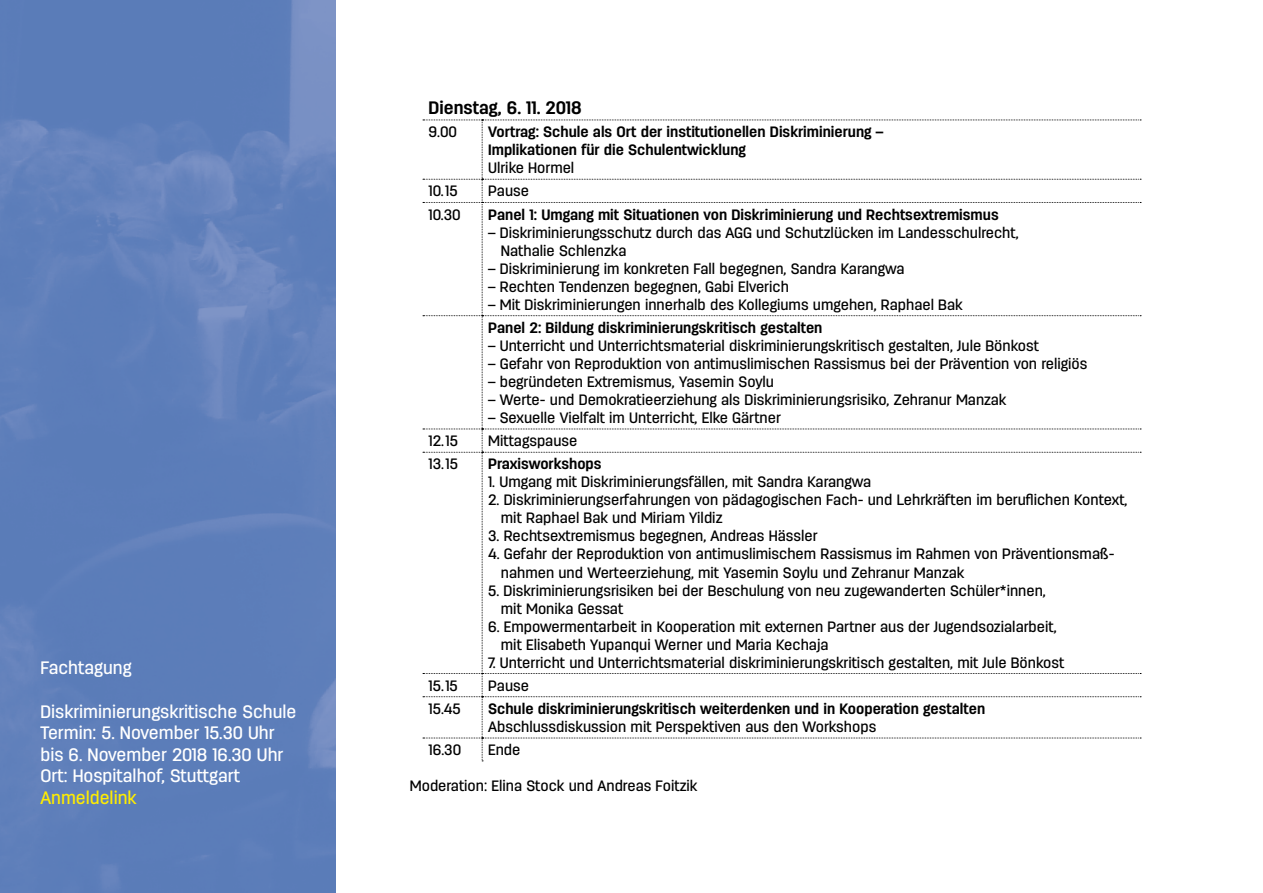
<style>
.page{position:relative;width:1263px;height:893px;background:#fff}
.page>*{position:absolute;margin:0;border:0;box-sizing:border-box;transform-origin:0 0}
.t1{font:500 18px/21.6px "Antartida";color:#fff}
.t2{font:700 18px "Antartida";color:#000}
.t3{font:500 18px "Antartida";color:#ffed00}
.t4{font:500 15px/18px "Antartida";color:#000}
.t5{font:700 15px/18px "Antartida";color:#000}
</style>
<div class="page">
<svg style="left:423px;top:120px;width:718px;height:641px"></svg>
<img style="left:0;top:0;width:336px;height:893px">
<p class="t1" style="left:40px;top:657px;width:93px">Fachtagung</p>
<p class="t1" style="left:40px;top:701px;width:258px">Diskriminierungskritische Schule<br>Termin: 5. November 15.30 Uhr bis 6. November 2018 16.30 Uhr<br>Ort: Hospitalhof, Stuttgart</p>
<p class="t3" style="left:40px;top:788px;width:98px">Anmeldelink</p>
<p class="t2" style="left:429px;top:98px;width:154px">Dienstag, 6. 11. 2018</p>
<p class="t4" style="left:429px;top:123px;width:30px">9.00</p>
<p class="t5" style="left:488px;top:123px;width:397px">Vortrag: Schule als Ort der institutionellen Diskriminierung –<br>Implikationen für die Schulentwicklung</p>
<p class="t4" style="left:488px;top:159px;width:88px">Ulrike Hormel</p>
<p class="t4" style="left:429px;top:182px;width:31px">10.15</p>
<p class="t4" style="left:488px;top:182px;width:42px">Pause</p>
<p class="t4" style="left:429px;top:206px;width:34px">10.30</p>
<p class="t5" style="left:488px;top:206px;width:512px">Panel 1: Umgang mit Situationen von Diskriminierung und Rechtsextremismus</p>
<p class="t4" style="left:501px;top:224px;width:519px;text-indent:-13px">– Diskriminierungsschutz durch das AGG und Schutzlücken im Landesschulrecht,<br>Nathalie Schlenzka</p>
<p class="t4" style="left:488px;top:260px;width:418px">– Diskriminierung im konkreten Fall begegnen, Sandra Karangwa</p>
<p class="t4" style="left:488px;top:278px;width:302px">– Rechten Tendenzen begegnen, Gabi Elverich</p>
<p class="t4" style="left:488px;top:296px;width:476px">– Mit Diskriminierungen innerhalb des Kollegiums umgehen, Raphael Bak</p>
<p class="t5" style="left:488px;top:319px;width:336px">Panel 2: Bildung diskriminierungskritisch gestalten</p>
<p class="t4" style="left:488px;top:337px;width:552px">– Unterricht und Unterrichtsmaterial diskriminierungskritisch gestalten, Jule Bönkost</p>
<p class="t4" style="left:488px;top:355px;width:601px">– Gefahr von Reproduktion von antimuslimischen Rassismus bei der Prävention von religiös</p>
<p class="t4" style="left:488px;top:373px;width:287px">– begründeten Extremismus, Yasemin Soylu</p>
<p class="t4" style="left:488px;top:391px;width:520px">– Werte- und Demokratieerziehung als Diskriminierungsrisiko, Zehranur Manzak</p>
<p class="t4" style="left:488px;top:409px;width:294px">– Sexuelle Vielfalt im Unterricht, Elke Gärtner</p>
<p class="t4" style="left:429px;top:432px;width:31px">12.15</p>
<p class="t4" style="left:488px;top:432px;width:91px">Mittagspause</p>
<p class="t4" style="left:429px;top:455px;width:31px">13.15</p>
<p class="t5" style="left:488px;top:455px;width:115px">Praxisworkshops</p>
<p class="t4" style="left:488px;top:473px;width:384px">1. Umgang mit Diskriminierungsfällen, mit Sandra Karangwa</p>
<p class="t4" style="left:501px;top:491px;width:628px;text-indent:-13px">2. Diskriminierungserfahrungen von pädagogischen Fach- und Lehrkräften im beruflichen Kontext, mit Raphael Bak und Miriam Yildiz</p>
<p class="t4" style="left:488px;top:527px;width:331px">3. Rechtsextremismus begegnen, Andreas Hässler</p>
<p class="t4" style="left:501px;top:545px;width:615px;text-indent:-13px">4. Gefahr der Reproduktion von antimuslimischem Rassismus im Rahmen von Präventionsmaß&shy;nahmen und Werteerziehung, mit Yasemin Soylu und Zehranur Manzak</p>
<p class="t4" style="left:501px;top:581px;width:546px;text-indent:-13px">5. Diskriminierungsrisiken bei der Beschulung von neu zugewanderten Schüler*innen, mit Monika Gessat</p>
<p class="t4" style="left:501px;top:617px;width:557px;text-indent:-13px">6. Empowermentarbeit in Kooperation mit externen Partner aus der Jugendsozialarbeit, mit Elisabeth Yupanqui Werner und Maria Kechaja</p>
<p class="t4" style="left:488px;top:653px;width:578px">7. Unterricht und Unterrichtsmaterial diskriminierungskritisch gestalten, mit Jule Bönkost</p>
<p class="t4" style="left:429px;top:677px;width:31px">15.15</p>
<p class="t4" style="left:488px;top:677px;width:42px">Pause</p>
<p class="t4" style="left:429px;top:700px;width:34px">15.45</p>
<p class="t5" style="left:488px;top:700px;width:499px">Schule diskriminierungskritisch weiterdenken und in Kooperation gestalten</p>
<p class="t4" style="left:488px;top:718px;width:390px">Abschlussdiskussion mit Perspektiven aus den Workshops</p>
<p class="t4" style="left:429px;top:741px;width:34px">16.30</p>
<p class="t4" style="left:488px;top:741px;width:34px">Ende</p>
<p class="t4" style="left:410px;top:777px;width:289px">Moderation: Elina Stock und Andreas Foitzik</p>
</div>
